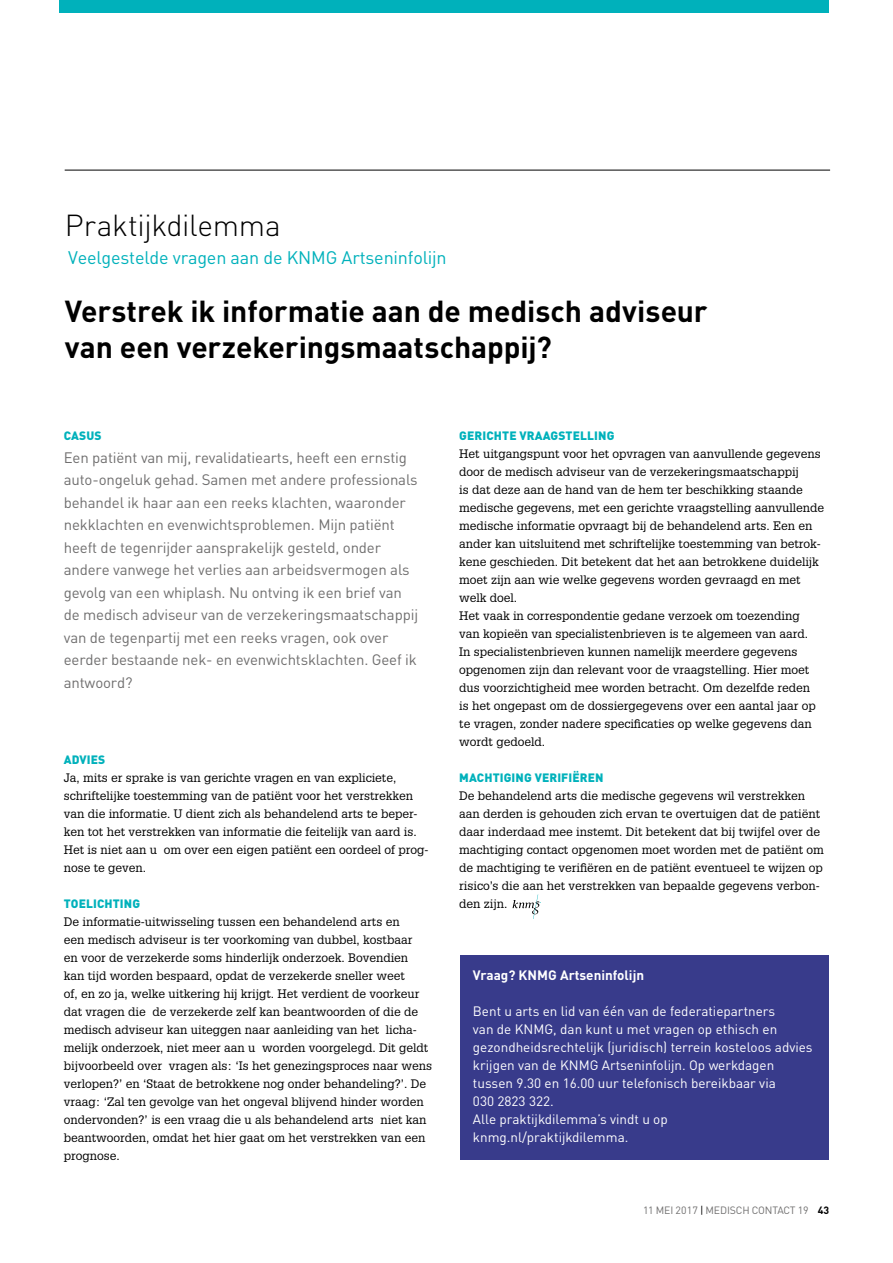
<style>
.page{position:relative;width:893px;height:1263px;background:#fff}
.page>*{position:absolute;margin:0;border:0;box-sizing:border-box;transform-origin:0 0}
.t1{font:700 30px/36px "DINOT";letter-spacing:-.005em;color:#000}
.t2{font:300 30px "DINOT";letter-spacing:-.01em;color:#000}
.t3{font:18px "DINOT";letter-spacing:-.01em;color:#00b1bb}
.t4{font:15px/22.5px "DINOT";letter-spacing:-.01em;color:#706f6f}
.t5{font:13.5px/18px "DINOT";color:#fff}
.t6{font:700 13.5px "DINOT";color:#fff}
.t7{font:12px/18px "Glypha LT Std";color:#000}
.t8{font:900 12px "DINOT";letter-spacing:.01em;color:#00b1bb}
.t9{font:10.5px "DINOT";letter-spacing:-.015em;color:#706f6f}
.s1{color:#000}
.s2{font-weight:700;color:#000}
</style>
<div class="page">
<div style="left:60px;top:0;width:769px;height:13px;background:#00b1bb"></div>
<hr style="left:65px;top:170px;width:765px;height:1px;background:#000">
<svg style="left:513px;top:895px;width:28px;height:24px"></svg>
<div style="left:460px;top:955px;width:369px;height:204px;background:#383b8b"></div>
<h1 class="t2" style="left:65px;top:206px;width:217px">Praktijkdilemma</h1>
<h2 class="t3" style="left:68px;top:246px;width:380px">Veelgestelde vragen aan de KNMG Artseninfolijn</h2>
<h1 class="t1" style="left:65px;top:292px;width:644px">Verstrek ik informatie aan de medisch adviseur van een verzekeringsmaatschappij?</h1>
<p class="t8" style="left:64px;top:428px;width:39px">CASUS</p>
<p class="t4" style="left:64px;top:446px;width:356px">Een patiënt van mij, revalidatiearts, heeft een ernstig auto-ongeluk gehad. Samen met andere professionals behandel ik haar aan een reeks klachten, waaronder nekklachten en evenwichtsproblemen. Mijn patiënt heeft de tegenrijder aansprakelijk gesteld, onder andere vanwege het verlies aan arbeidsvermogen als gevolg van een whiplash. Nu ontving ik een brief van de medisch adviseur van de verzekeringsmaatschappij van de tegenpartij met een reeks vragen, ook over eerder bestaande nek- en evenwichtsklachten. Geef ik antwoord?</p>
<p class="t8" style="left:64px;top:752px;width:43px">ADVIES</p>
<p class="t7" style="left:64px;top:769px;width:366px">Ja, mits er sprake is van gerichte vragen en van expliciete, schriftelijke toestemming van de patiënt voor het verstrekken van die informatie. U dient zich als behandelend arts te beper&shy;ken tot het verstrekken van informatie die feitelijk van aard is.<br>Het is niet aan u om over een eigen patiënt een oordeel of prog&shy;nose te geven.</p>
<p class="t8" style="left:64px;top:896px;width:78px">TOELICHTING</p>
<p class="t7" style="left:64px;top:913px;width:370px">De informatie-uitwisseling tussen een behandelend arts en<br>een medisch adviseur is ter voorkoming van dubbel, kostbaar<br>en voor de verzekerde soms hinderlijk onderzoek. Bovendien<br>kan tijd worden bespaard, opdat de verzekerde sneller weet<br>of, en zo ja, welke uitkering hij krijgt. Het verdient de voorkeur dat vragen die de verzekerde zelf kan beantwoorden of die de medisch adviseur kan uiteggen naar aanleiding van het licha&shy;melijk onderzoek, niet meer aan u worden voorgelegd. Dit geldt bijvoorbeeld over vragen als: ‘Is het genezingsproces naar wens verlopen?’ en ‘Staat de betrokkene nog onder behandeling?’. De vraag: ‘Zal ten gevolge van het ongeval blijvend hinder worden ondervonden?’ is een vraag die u als behandelend arts niet kan beantwoorden, omdat het hier gaat om het verstrekken van een prognose.</p>
<p class="t8" style="left:459px;top:428px;width:157px">GERICHTE VRAAGSTELLING</p>
<p class="t7" style="left:459px;top:445px;width:366px">Het uitgangspunt voor het opvragen van aanvullende gegevens door de medisch adviseur van de verzekeringsmaatschappij<br>is dat deze aan de hand van de hem ter beschikking staande medische gegevens, met een gerichte vraagstelling aanvullende medische informatie opvraagt bij de behandelend arts. Een en ander kan uitsluitend met schriftelijke toestemming van betrok&shy;kene geschieden. Dit betekent dat het aan betrokkene duidelijk moet zijn aan wie welke gegevens worden gevraagd en met welk doel.<br>Het vaak in correspondentie gedane verzoek om toezending<br>van kopieën van specialistenbrieven is te algemeen van aard.<br>In specialistenbrieven kunnen namelijk meerdere gegevens opgenomen zijn dan relevant voor de vraagstelling. Hier moet dus voorzichtigheid mee worden betracht. Om dezelfde reden<br>is het ongepast om de dossiergegevens over een aantal jaar op te vragen, zonder nadere specificaties op welke gegevens dan wordt gedoeld.</p>
<p class="t8" style="left:459px;top:770px;width:146px">MACHTIGING VERIFIËREN</p>
<p class="t7" style="left:459px;top:787px;width:366px">De behandelend arts die medische gegevens wil verstrekken aan derden is gehouden zich ervan te overtuigen dat de patiënt daar inderdaad mee instemt. Dit betekent dat bij twijfel over de machtiging contact opgenomen moet worden met de patiënt om de machtiging te verifiëren en de patiënt eventueel te wijzen op risico’s die aan het verstrekken van bepaalde gegevens verbon&shy;den zijn.</p>
<p class="t6" style="left:473px;top:966px;width:173px">Vraag? KNMG Artseninfolijn</p>
<p class="t5" style="left:473px;top:1002px;width:341px">Bent u arts en lid van één van de federatiepartners<br>van de KNMG, dan kunt u met vragen op ethisch en gezondheidsrechtelijk (juridisch) terrein kosteloos advies krijgen van de KNMG Artseninfolijn. Op werkdagen tussen 9.30 en 16.00 uur telefonisch bereikbaar via<br>030 2823 322.<br>Alle praktijkdilemma’s vindt u op knmg.nl/praktijkdilemma.</p>
<p class="t9" style="left:643px;top:1203px;width:188px">11 MEI 2017 <span class="s1">|</span> MEDISCH CONTACT 19 <span class="s2">43</span></p>
</div>
